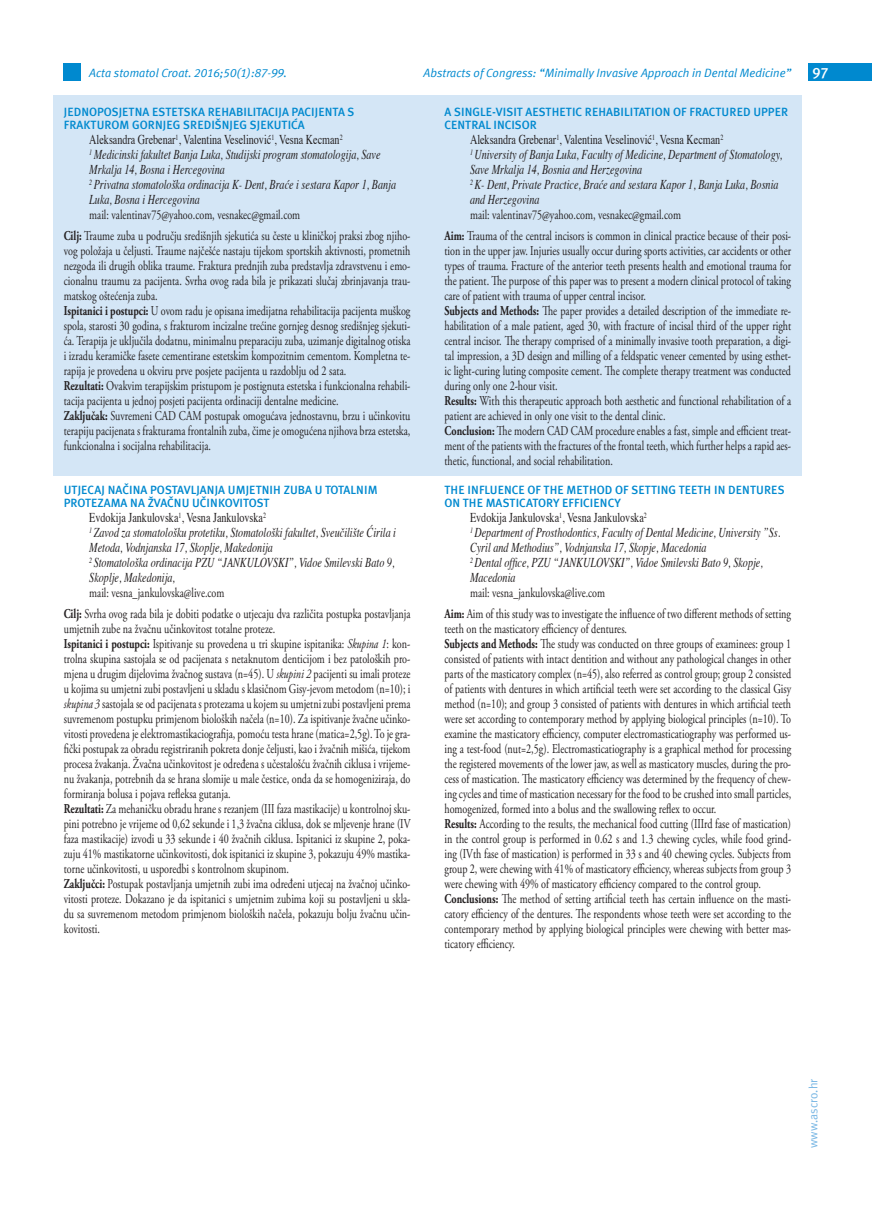
<style>
.page{position:relative;width:872px;height:1212px;background:#fff}
.page>*{position:absolute;margin:0;border:0;box-sizing:border-box;transform-origin:0 0}
.t1{font:700 15px "Meta ASC";color:#fff}
.t2{font:13.5px/15px "Adobe Garamond Pro";color:#231f20;scale:.75 1}
.t3{font:italic 13.5px/15px "Times";color:#231f20;scale:.75 1}
.t4{font:700 12px/13.5px "Meta ASC";color:#0089cf}
.t5{font:italic 12px "Meta ASC";color:#0089cf}
.t6{font:12px "Meta ASC";color:#77b6e4}
.s1{font-style:normal}
.s2{font-weight:700}
.s3{font-style:italic}
</style>
<div class="page">
<div style="left:64px;top:64px;width:17px;height:17px;background:#0089cf"></div>
<div style="left:808px;top:64px;width:64px;height:17px;background:#0089cf"></div>
<div style="left:53px;top:96px;width:748px;height:380px;background:#d4e6f6"></div>
<p class="t5" style="left:89px;top:66px;width:199px">Acta stomatol Croat. 2016;50(1):87-99.</p>
<p class="t5" style="left:423px;top:66px;width:369px">Abstracts of Congress: “Minimally Invasive Approach in Dental Medicine”</p>
<p class="t1" style="left:812px;top:64px;width:18px">97</p>
<p class="t4" style="left:64px;top:105px;width:292px">JEDNOPOSJETNA ESTETSKA REHABILITACIJA PACIJENTA S<br>FRAKTUROM GORNJEG SREDIŠNJEG SJEKUTIĆA</p>
<p class="t3" style="left:89px;top:131px;width:410px"><span class="s1">Aleksandra Grebenar</span><sup>1</sup><span class="s1">, Valentina Veselinović</span><sup>1</sup><span class="s1">, Vesna Kecman</span><sup>2<br></sup><sup>1</sup> Medicinski fakultet Banja Luka, Studijski program stomatologija, Save Mrkalja 14, Bosna i Hercegovina<br><sup>2</sup> Privatna stomatološka ordinacija K- Dent, Braće i sestara Kapor 1, Banja Luka, Bosna i Hercegovina</p>
<p class="t2" style="left:64px;top:205px;width:464px;line-height:21px;text-indent:26px">mail: valentinav75@yahoo.com, vesnakec@gmail.com<br><span class="s2">Cilj:</span> Traume zuba u području središnjih sjekutića su česte u kliničkoj praksi zbog njiho-</p>
<p class="t2" style="left:64px;top:244px;width:464px">vog položaja u čeljusti. Traume najčešće nastaju tijekom sportskih aktivnosti, prometnih nezgoda ili drugih oblika traume. Fraktura prednjih zuba predstavlja zdravstvenu i emo&shy;cionalnu traumu za pacijenta. Svrha ovog rada bila je prikazati slučaj zbrinjavanja trau&shy;matskog oštećenja zuba.<br><span class="s2">Ispitanici i postupci:</span> U ovom radu je opisana imedijatna rehabilitacija pacijenta muškog spola, starosti 30 godina, s frakturom incizalne trećine gornjeg desnog središnjeg sjekuti&shy;ća. Terapija je uključila dodatnu, minimalnu preparaciju zuba, uzimanje digitalnog otiska i izradu keramičke fasete cementirane estetskim kompozitnim cementom. Kompletna te&shy;rapija je provedena u okviru prve posjete pacijenta u razdoblju od 2 sata.<br><span class="s2">Rezultati:</span> Ovakvim terapijskim pristupom je postignuta estetska i funkcionalna rehabili&shy;tacija pacijenta u jednoj posjeti pacijenta ordinaciji dentalne medicine.<br><span class="s2">Zaključak:</span> Suvremeni CAD CAM postupak omogućava jednostavnu, brzu i učinkovitu terapiju pacijenata s frakturama frontalnih zuba, čime je omogućena njihova brza estetska, funkcionalna i socijalna rehabilitacija.</p>
<p class="t4" style="left:64px;top:483px;width:315px">UTJECAJ NAČINA POSTAVLJANJA UMJETNIH ZUBA U TOTALNIM<br>PROTEZAMA NA ŽVAČNU UČINKOVITOST</p>
<p class="t3" style="left:89px;top:509px;width:410px"><span class="s1">Evdokija Jankulovska</span><sup>1</sup><span class="s1">, Vesna Jankulovska</span><sup>2<br></sup><sup>1</sup> Zavod za stomatološku protetiku, Stomatološki fakultet, Sveučilište Ćirila i Metoda, Vodnjanska 17, Skoplje, Makedonija<br><sup>2</sup> Stomatološka ordinacija PZU “JANKULOVSKI”, Vidoe Smilevski Bato 9, Skoplje, Makedonija,</p>
<p class="t2" style="left:64px;top:583px;width:464px;line-height:21px;text-indent:26px">mail: vesna_jankulovska@live.com<br><span class="s2">Cilj:</span> Svrha ovog rada bila je dobiti podatke o utjecaju dva različita postupka postavljanja</p>
<p class="t2" style="left:64px;top:622px;width:464px">umjetnih zube na žvačnu učinkovitost totalne proteze.<br><span class="s2">Ispitanici i postupci:</span> Ispitivanje su provedena u tri skupine ispitanika: <span class="s3">Skupina 1</span>: kon&shy;trolna skupina sastojala se od pacijenata s netaknutom denticijom i bez patoloških pro&shy;mjena u drugim dijelovima žvačnog sustava (n=45). U <span class="s3">skupini 2</span> pacijenti su imali proteze u kojima su umjetni zubi postavljeni u skladu s klasičnom Gisy-jevom metodom (n=10); i <span class="s3">skupina 3</span> sastojala se od pacijenata s protezama u kojem su umjetni zubi postavljeni prema suvremenom postupku primjenom bioloških načela (n=10). Za ispitivanje žvačne učinko&shy;vitosti provedena je elektromastikaciografija, pomoću testa hrane (matica=2,5g). To je gra&shy;fički postupak za obradu registriranih pokreta donje čeljusti, kao i žvačnih mišića, tijekom procesa žvakanja. Žvačna učinkovitost je određena s učestalošću žvačnih ciklusa i vrijeme&shy;nu žvakanja, potrebnih da se hrana slomije u male čestice, onda da se homogeniziraja, do formiranja bolusa i pojava refleksa gutanja.<br><span class="s2">Rezultati:</span> Za mehaničku obradu hrane s rezanjem (III faza mastikacije) u kontrolnoj sku&shy;pini potrebno je vrijeme od 0,62 sekunde i 1,3 žvačna ciklusa, dok se mljevenje hrane (IV faza mastikacije) izvodi u 33 sekunde i 40 žvačnih ciklusa. Ispitanici iz skupine 2, poka&shy;zuju 41% mastikatorne učinkovitosti, dok ispitanici iz skupine 3, pokazuju 49% mastika&shy;torne učinkovitosti, u usporedbi s kontrolnom skupinom.<br><span class="s2">Zaključci:</span> Postupak postavljanja umjetnih zubi ima određeni utjecaj na žvačnoj učinko&shy;vitosti proteze. Dokazano je da ispitanici s umjetnim zubima koji su postavljeni u skla&shy;du sa suvremenom metodom primjenom bioloških načela, pokazuju bolju žvačnu učin&shy;kovitosti.</p>
<p class="t4" style="left:444px;top:105px;width:345px">A SINGLE-VISIT AESTHETIC REHABILITATION OF FRACTURED UPPER<br>CENTRAL INCISOR</p>
<p class="t3" style="left:470px;top:131px;width:418px"><span class="s1">Aleksandra Grebenar</span><sup>1</sup><span class="s1">, Valentina Veselinović</span><sup>1</sup><span class="s1">, Vesna Kecman</span><sup>2<br></sup><sup>1</sup> University of Banja Luka, Faculty of Medicine, Department of Stomatology, Save Mrkalja 14, Bosnia and Herzegovina<br><sup>2</sup> K- Dent, Private Practice, Braće and sestara Kapor 1, Banja Luka, Bosnia and Herzegovina</p>
<p class="t2" style="left:444px;top:205px;width:464px;line-height:21px;text-indent:26px">mail: valentinav75@yahoo.com, vesnakec@gmail.com<br><span class="s2">Aim:</span> Trauma of the central incisors is common in clinical practice because of their posi-</p>
<p class="t2" style="left:444px;top:244px;width:464px">tion in the upper jaw. Injuries usually occur during sports activities, car accidents or other types of trauma. Fracture of the anterior teeth presents health and emotional trauma for the patient. The purpose of this paper was to present a modern clinical protocol of taking care of patient with trauma of upper central incisor.<br><span class="s2">Subjects and Methods:</span> The paper provides a detailed description of the immediate re&shy;habilitation of a male patient, aged 30, with fracture of incisal third of the upper right central incisor. The therapy comprised of a minimally invasive tooth preparation, a digi&shy;tal impression, a 3D design and milling of a feldspatic veneer cemented by using esthet&shy;ic light-curing luting composite cement. The complete therapy treatment was conducted during only one 2-hour visit.<br><span class="s2">Results:</span> With this therapeutic approach both aesthetic and functional rehabilitation of a patient are achieved in only one visit to the dental clinic.<br><span class="s2">Conclusion:</span> The modern CAD CAM procedure enables a fast, simple and efficient treat&shy;ment of the patients with the fractures of the frontal teeth, which further helps a rapid aes&shy;thetic, functional, and social rehabilitation.</p>
<p class="t4" style="left:444px;top:483px;width:341px">THE INFLUENCE OF THE METHOD OF SETTING TEETH IN DENTURES<br>ON THE MASTICATORY EFFICIENCY</p>
<p class="t3" style="left:470px;top:509px;width:415px"><span class="s1">Evdokija Jankulovska</span><sup>1</sup><span class="s1">, Vesna Jankulovska</span><sup>2<br></sup><sup>1</sup> Department of Prosthodontics, Faculty of Dental Medicine, University ”Ss.<br>Cyril and Methodius”, Vodnjanska 17, Skopje, Macedonia<br><sup>2</sup> Dental office, PZU “JANKULOVSKI”, Vidoe Smilevski Bato 9, Skopje, Macedonia</p>
<p class="t2" style="left:444px;top:583px;width:464px;line-height:21px;text-indent:26px">mail: vesna_jankulovska@live.com<br><span class="s2">Aim:</span> Aim of this study was to investigate the influence of two different methods of setting</p>
<p class="t2" style="left:444px;top:622px;width:464px">teeth on the masticatory efficiency of dentures.<br><span class="s2">Subjects and Methods:</span> The study was conducted on three groups of examinees: group 1 consisted of patients with intact dentition and without any pathological changes in other parts of the masticatory complex (n=45), also referred as control group; group 2 consisted of patients with dentures in which artificial teeth were set according to the classical Gisy method (n=10); and group 3 consisted of patients with dentures in which artificial teeth were set according to contemporary method by applying biological principles (n=10). To examine the masticatory efficiency, computer electromasticatiography was performed us&shy;ing a test-food (nut=2,5g). Electromasticatiography is a graphical method for processing the registered movements of the lower jaw, as well as masticatory muscles, during the pro&shy;cess of mastication. The masticatory efficiency was determined by the frequency of chew&shy;ing cycles and time of mastication necessary for the food to be crushed into small particles, homogenized, formed into a bolus and the swallowing reflex to occur.<br><span class="s2">Results:</span> According to the results, the mechanical food cutting (IIIrd fase of mastication) in the control group is performed in 0.62 s and 1.3 chewing cycles, while food grind&shy;ing (IVth fase of mastication) is performed in 33 s and 40 chewing cycles. Subjects from group 2, were chewing with 41% of masticatory efficiency, whereas subjects from group 3 were chewing with 49% of masticatory efficiency compared to the control group.<br><span class="s2">Conclusions:</span> The method of setting artificial teeth has certain influence on the masti&shy;catory efficiency of the dentures. The respondents whose teeth were set according to the contemporary method by applying biological principles were chewing with better mas&shy;ticatory efficiency.</p>
<p class="t6" style="left:806px;top:1148px;width:71px;rotate:-90deg">www.ascro.hr</p>
</div>
